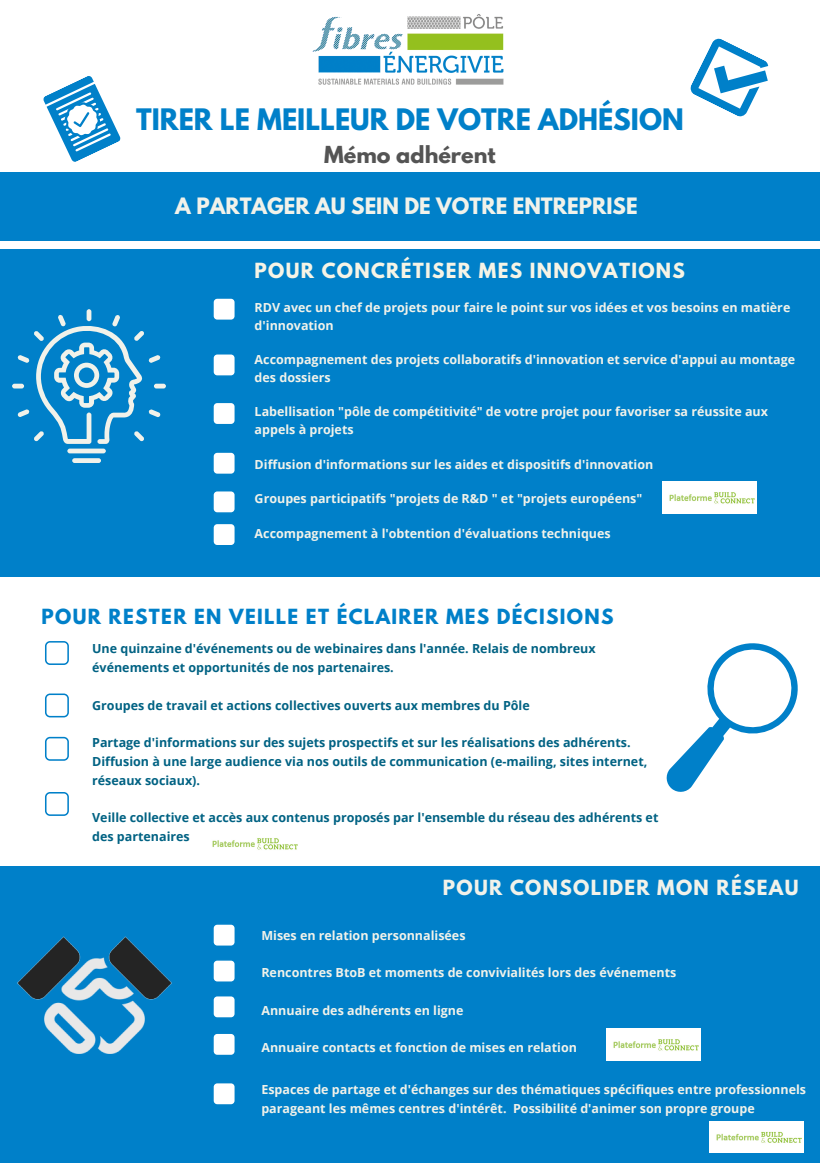
<style>
.page{position:relative;width:820px;height:1163px;background:#fff}
.page>*{position:absolute;margin:0;border:0;box-sizing:border-box;transform-origin:0 0}
.t1{font:700 26.25px "League Spartan";color:#0080c9}
.t2{font:700 20.75px "League Spartan";color:#545454}
.t3{font:700 20px "League Spartan";color:#f1f2ea}
.t4{font:700 18.5px "League Spartan";letter-spacing:.07em;color:#0080c9}
.t5{font:700 18.5px "League Spartan";letter-spacing:.07em;color:#f6f4e6}
.t6{font:700 18.5px "League Spartan";letter-spacing:.07em;color:#f1f2ea}
.t7{font:15.12px "Lora";color:#f1f2ea}
.t8{font:700 12.5px/17.4px "Open Sans";color:#f1f2ea}
.t9{font:700 12.5px/18.8px "Open Sans";color:#016283}
.t10{font:700 12.12px "Lora";color:#f1f2ea}
.t11{font:700 12.12px "League Spartan";letter-spacing:.07em;color:#f1f2ea}
</style>
<div class="page">
<div style="left:0;top:250px;width:819px;height:326px;background:#0080c9"></div>
<svg style="left:690px;top:38px;width:79px;height:79px"></svg>
<svg style="left:43px;top:76px;width:78px;height:86px"></svg>
<div style="left:0;top:172px;width:819px;height:68px;background:#0080c9"></div>
<div style="left:67px;top:448px;width:39px;height:5px;background:#f1f2ea;border-radius:2px"></div>
<div style="left:72px;top:458px;width:29px;height:5px;background:#f1f2ea;border-radius:2px"></div>
<svg style="left:87px;top:309px;width:4px;height:12px"></svg>
<svg style="left:12px;top:384px;width:12px;height:4px"></svg>
<svg style="left:154px;top:384px;width:12px;height:4px"></svg>
<svg style="left:17px;top:314px;width:144px;height:130px"></svg>
<svg style="left:666px;top:643px;width:132px;height:149px"></svg>
<div style="left:0;top:866px;width:819px;height:296px;background:#0080c9"></div>
<img style="left:312px;top:14px;width:192px;height:71px">
<svg style="left:213px;top:452px;width:22px;height:22px"></svg>
<svg style="left:213px;top:491px;width:22px;height:22px"></svg>
<svg style="left:213px;top:298px;width:22px;height:22px"></svg>
<svg style="left:213px;top:354px;width:22px;height:22px"></svg>
<svg style="left:213px;top:403px;width:22px;height:21px"></svg>
<svg style="left:45px;top:641px;width:24px;height:24px"></svg>
<svg style="left:45px;top:693px;width:24px;height:24px"></svg>
<svg style="left:45px;top:737px;width:24px;height:23px"></svg>
<svg style="left:213px;top:924px;width:22px;height:22px"></svg>
<svg style="left:213px;top:960px;width:22px;height:22px"></svg>
<svg style="left:213px;top:996px;width:22px;height:22px"></svg>
<svg style="left:213px;top:1033px;width:22px;height:22px"></svg>
<img style="left:662px;top:482px;width:94px;height:32px">
<svg style="left:213px;top:524px;width:22px;height:21px"></svg>
<svg style="left:45px;top:792px;width:24px;height:24px"></svg>
<img style="left:212px;top:838px;width:86px;height:12px">
<img style="left:606px;top:1028px;width:94px;height:32px">
<img style="left:709px;top:1121px;width:94px;height:31px">
<svg style="left:213px;top:1083px;width:22px;height:22px"></svg>
<img style="left:17px;top:936px;width:155px;height:118px">
<p class="t1" style="left:136px;top:106px;width:549px">TIRER LE MEILLEUR DE VOTRE ADHÉSION</p>
<p class="t2" style="left:324px;top:144px;width:173px">Mémo adhérent</p>
<p class="t3" style="left:175px;top:196px;width:464px">A PARTAGER AU SEIN DE VOTRE ENTREPRISE</p>
<p class="t10" style="left:229px;top:209px;width:358px">PAMPER YOURSELF AT HOME WITH THESE RELAXING TIPS</p>
<p class="t5" style="left:254px;top:261px;width:431px">POUR CONCRÉTISER MES INNOVATIONS</p>
<p class="t8" style="left:254px;top:299px;width:537px">RDV avec un chef de projets pour faire le point sur vos idées et vos besoins en matière d'innovation</p>
<p class="t8" style="left:254px;top:351px;width:542px">Accompagnement des projets collaboratifs d'innovation et service d'appui au montage des dossiers</p>
<p class="t8" style="left:254px;top:403px;width:514px">Labellisation "pôle de compétitivité" de votre projet pour favoriser sa réussite aux appels à projets</p>
<p class="t8" style="left:254px;top:455px;width:400px">Diffusion d'informations sur les aides et dispositifs d'innovation</p>
<p class="t8" style="left:254px;top:489px;width:389px">Groupes participatifs "projets de R&amp;D " et "projets européens"</p>
<p class="t8" style="left:254px;top:524px;width:357px">Accompagnement à l'obtention d'évaluations techniques</p>
<p class="t4" style="left:41px;top:607px;width:573px">POUR RESTER EN VEILLE ET ÉCLAIRER MES DÉCISIONS</p>
<p class="t9" style="left:92px;top:639px;width:505px">Une quinzaine d'événements ou de webinaires dans l'année. Relais de nombreux événements et opportunités de nos partenaires.</p>
<p class="t9" style="left:92px;top:695px;width:439px">Groupes de travail et actions collectives ouverts aux membres du Pôle</p>
<p class="t9" style="left:92px;top:733px;width:556px">Partage d'informations sur des sujets prospectifs et sur les réalisations des adhérents.<br>Diffusion à une large audience via nos outils de communication (e-mailing, sites internet, réseaux sociaux).</p>
<p class="t9" style="left:92px;top:808px;width:567px">Veille collective et accès aux contenus proposés par l'ensemble du réseau des adhérents et des partenaires</p>
<p class="t6" style="left:443px;top:878px;width:357px">POUR CONSOLIDER MON RÉSEAU</p>
<p class="t8" style="left:261px;top:926px;width:206px">Mises en relation personnalisées</p>
<p class="t8" style="left:261px;top:963px;width:416px">Rencontres BtoB et moments de convivialités lors des événements</p>
<p class="t8" style="left:261px;top:1001px;width:203px">Annuaire des adhérents en ligne</p>
<p class="t8" style="left:261px;top:1038px;width:317px">Annuaire contacts et fonction de mises en relation</p>
<p class="t8" style="left:261px;top:1080px;width:546px;line-height:18.8px">Espaces de partage et d'échanges sur des thématiques spécifiques entre professionnels parageant les mêmes centres d'intérêt. Possibilité d'animer son propre groupe</p>
<p class="t11" style="left:337px;top:960px;width:190px">FAVORITE MUSIC PLAYLIST</p>
<p class="t7" style="left:337px;top:1007px;width:227px">along! If you want, you can even</p>
</div>
